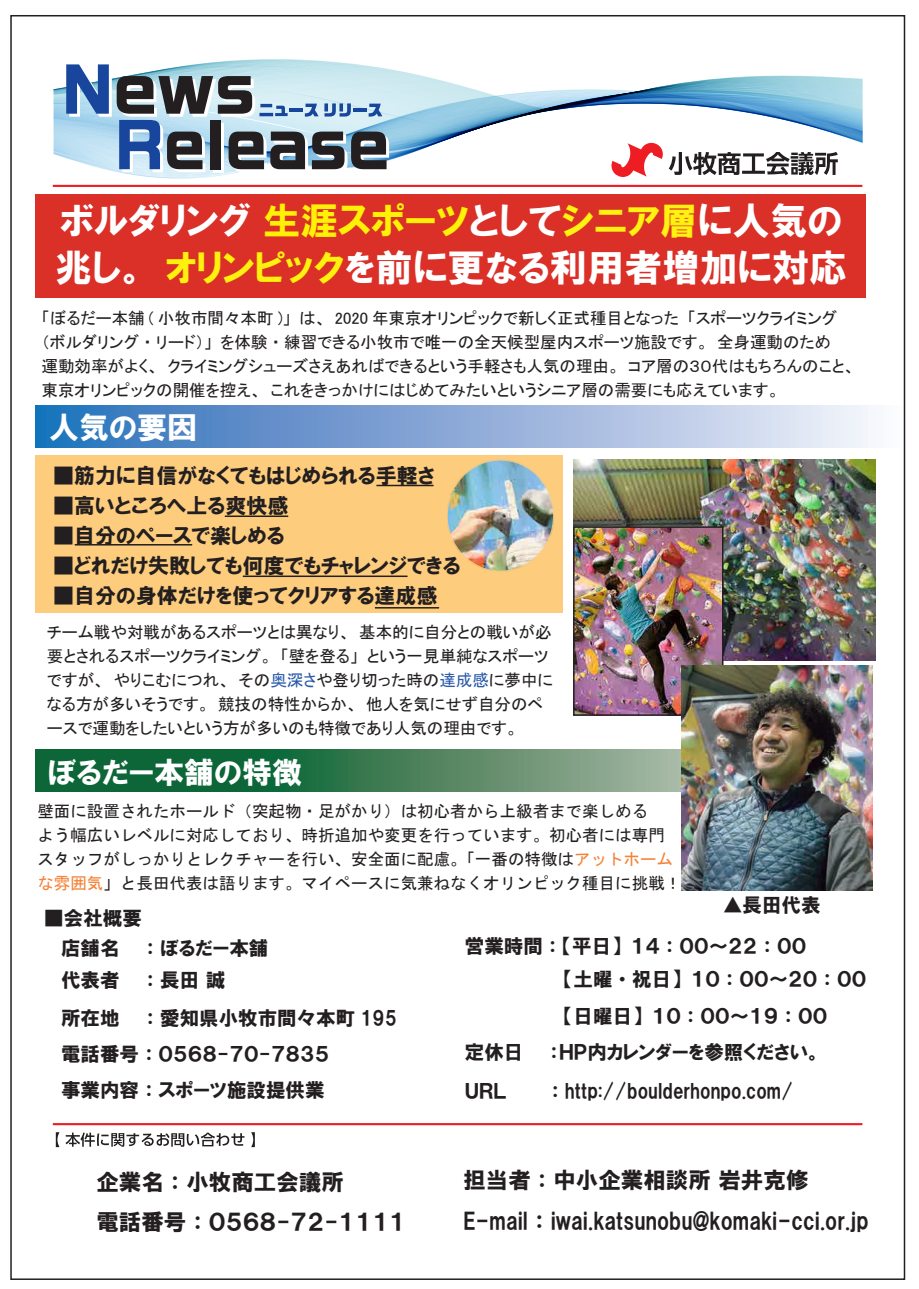
<style>
.page{position:relative;width:919px;height:1289px;background:#fff}
.page>*{position:absolute;margin:0;border:0;box-sizing:border-box;transform-origin:0 0}
.t1{font:37.5px/46.5px "HGP Soei Kakugothic UB";color:#fff}
.t2{font:30px "HGP Soei Kakugothic UB";color:#fff}
.t3{font:22.5px/40.5px "HGP Soei Kakugothic UB";color:#231f20}
.t4{font:21px "HGP Soei Kakugothic UB";color:#231f20}
.t5{font:19.5px/36.6px "HGP Soei Kakugothic UB";color:#231f20}
.t6{font:16.5px/24px "MS P Gothic";color:#231f20}
.t7{font:16.5px/24px "MS Gothic";color:#231f20}
.s1{color:#fff106}
.s2{color:#fff111}
.s3{color:#fff10e}
.s4{color:#2a5aa9}
.s5{color:#f48237}
</style>
<div class="page">
<hr style="left:53px;top:1123px;width:809px;height:2px;background:#ee1d23">
<hr style="left:53px;top:185px;width:809px;height:2px;background:#ee1d23">
<svg style="left:56px;top:1132px;width:4px;height:15px"></svg>
<svg style="left:66px;top:1132px;width:178px;height:14px"></svg>
<svg style="left:251px;top:1132px;width:4px;height:15px"></svg>
<svg style="left:54px;top:59px;width:808px;height:118px"></svg>
<div style="left:35px;top:194px;width:830px;height:104px;background:#da3028"></div>
<div style="left:35px;top:405px;width:866px;height:43px;background:linear-gradient(to right,#246bb9,#f9f3fa)"></div>
<svg style="left:35px;top:749px;width:646px;height:43px;background:#3f7f58"></svg>
<div style="left:35px;top:455px;width:527px;height:158px;background:#fdcc7d"></div>
<hr style="left:376px;top:485px;width:57px;height:1px;background:#231f20">
<hr style="left:225px;top:515px;width:63px;height:2px;background:#231f20">
<hr style="left:75px;top:544px;width:117px;height:1px;background:#231f20">
<hr style="left:243px;top:575px;width:164px;height:2px;background:#231f20">
<hr style="left:375px;top:607px;width:64px;height:1px;background:#231f20">
<img style="left:573px;top:459px;width:302px;height:201px">
<img style="left:447px;top:433px;width:107px;height:139px">
<img style="left:576px;top:529px;width:144px;height:183px">
<div style="left:573px;top:526px;width:150px;height:189px;border:2px solid #231f20"></div>
<img style="left:681px;top:665px;width:191px;height:225px">
<h1 class="t1" style="left:55px;top:197px;width:793px">ボルダリング <span class="s1">生涯スポーツ</span>として<span class="s2">シニア層</span>に人気の兆し。<span class="s3">オリンピック</span>を前に更なる利用者増加に対応</h1>
<p class="t6" style="left:42px;top:306px;width:815px">「ぼるだー本舗 ( 小牧市間々本町 )」は、 2020 年東京オリンピックで新しく正式種目となった「スポーツクライミング<br>（ボルダリング・リード）」を体験・練習できる小牧市で唯一の全天候型屋内スポーツ施設です。全身運動のため<br>運動効率がよく、クライミングシューズさえあればできるという手軽さも人気の理由。コア層の３０代はもちろんのこと、東京オリンピックの開催を控え、これをきっかけにはじめてみたいというシニア層の需要にも応えています。</p>
<h2 class="t2" style="left:49px;top:412px;width:149px">人気の要因</h2>
<p class="t4" style="left:53px;top:464px;width:383px">■筋力に自信がなくてもはじめられる手軽さ</p>
<p class="t4" style="left:53px;top:494px;width:237px">■高いところへ上る爽快感</p>
<p class="t4" style="left:53px;top:524px;width:233px">■自分のペースで楽しめる</p>
<p class="t4" style="left:53px;top:554px;width:408px">■どれだけ失敗しても何度でもチャレンジできる</p>
<p class="t4" style="left:53px;top:584px;width:386px">■自分の身体だけを使ってクリアする達成感</p>
<p class="t6" style="left:47px;top:619px;width:507px">チーム戦や対戦があるスポーツとは異なり、基本的に自分との戦いが必要とされるスポーツクライミング。「壁を登る」という一見単純なスポーツですが、やりこむにつれ、その<span class="s4">奥深さ</span>や登り切った時の<span class="s4">達成感</span>に夢中になる方が多いそうです。競技の特性からか、他人を気にせず自分のペースで運動をしたいという方が多いのも特徴であり人気の理由です。</p>
<h2 class="t2" style="left:48px;top:756px;width:256px">ぼるだー本舗の特徴</h2>
<p class="t7" style="left:37px;top:799px;width:645px">壁面に設置されたホールド（突起物・足がかり）は初心者から上級者まで楽しめる<br>よう幅広いレベルに対応しており、時折追加や変更を行っています。初心者には専門スタッフがしっかりとレクチャーを行い、安全面に配慮。「一番の特徴は<span class="s5">アットホームな雰囲気</span>」と長田代表は語ります。マイペースに気兼ねなくオリンピック種目に挑戦！</p>
<p class="t5" style="left:61px;top:904px;width:209px;line-height:29px;text-indent:-17px">■会社概要<br>店舗名　 ：ぼるだー本舗</p>
<p class="t5" style="left:61px;top:962px;width:337px">代表者　 ：長田 誠<br>所在地　 ：愛知県小牧市間々本町 195電話番号：０５６８-７０-７８３５<br>事業内容：スポーツ施設提供業</p>
<h3 class="t3" style="left:96px;top:1161px;width:249px">企業名：小牧商工会議所</h3>
<h3 class="t3" style="left:96px;top:1201px;width:311px">電話番号：０５６８-７２-１１１１</h3>
<p class="t5" style="left:723px;top:886px;width:99px">▲長田代表</p>
<p class="t5" style="left:465px;top:927px;width:343px">営業時間：【平日】１４：００～２２：００</p>
<p class="t5" style="left:564px;top:961px;width:304px">【土曜・祝日】１０：００～２０：００【日曜日】１０：００～１９：００</p>
<p class="t5" style="left:465px;top:1033px;width:358px">定休日　 ：ＨＰ内カレンダーを参照ください。</p>
<p class="t5" style="left:465px;top:1072px;width:330px">ＵＲＬ　　　： http://boulderhonpo.com/</p>
<h3 class="t3" style="left:463px;top:1159px;width:407px">担当者：中小企業相談所 岩井克修<br>E-mail ： iwai.katsunobu@komaki-cci.or.jp</h3>
</div>
